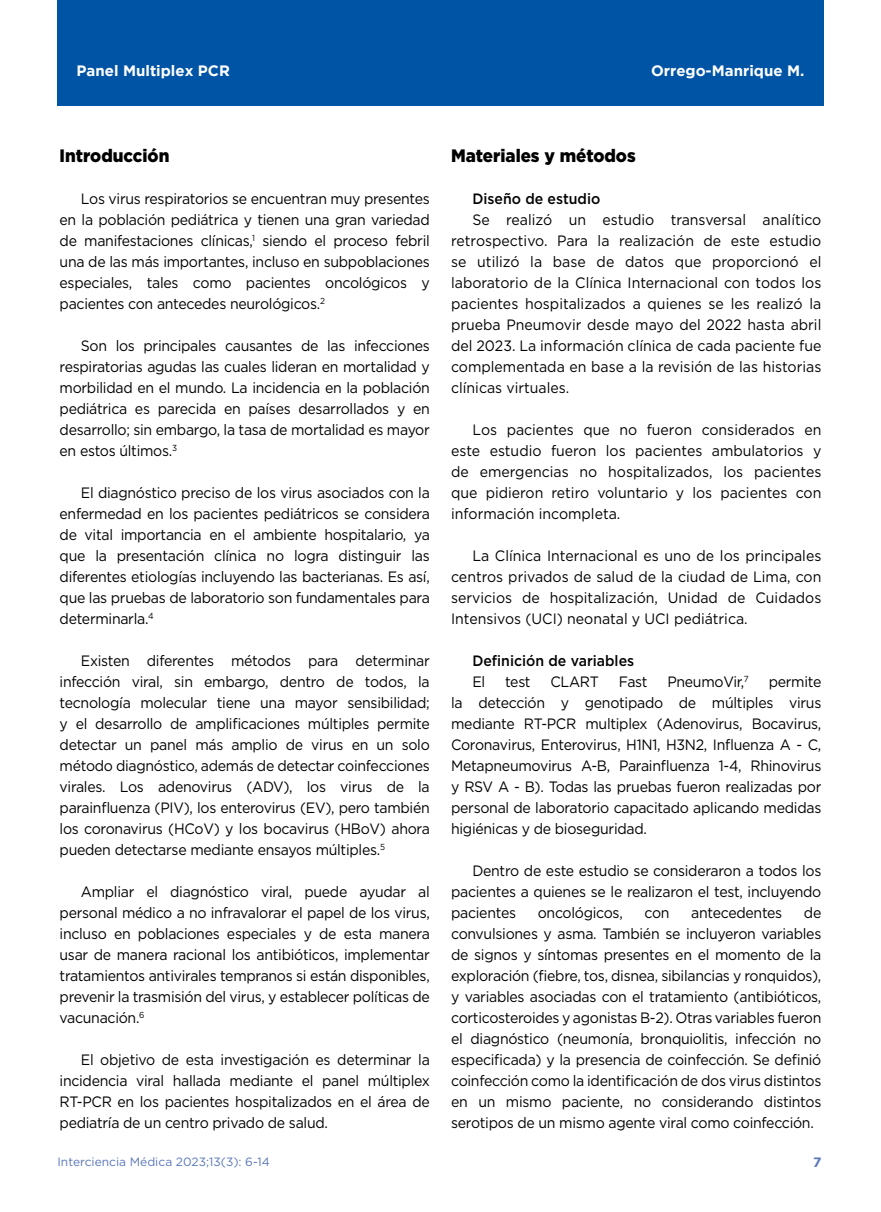
<style>
.page{position:relative;width:881px;height:1212px;background:#fff}
.page>*{position:absolute;margin:0;border:0;box-sizing:border-box;transform-origin:0 0}
.t1{font:900 18px "Gotham";color:#000;scale:.94 1}
.t2{font:15px/21px "Gotham";letter-spacing:-.02em;color:#000;text-align:justify;scale:.94 1}
.t3{font:500 15px "Gotham";color:#000;scale:.94 1}
.t4{font:700 15px "Gotham";color:#fff}
.t5{font:700 13.5px "Gotham";color:#5a77ba}
.t6{font:12px "Gotham";color:#5a77ba}
</style>
<div class="page">
<div style="left:57px;top:0;width:766px;height:106px;background:#0054a6"></div>
<p class="t4" style="left:77px;top:62px;width:155px">Panel Multiplex PCR</p>
<p class="t4" style="left:650px;top:62px;width:155px">Orrego-Manrique M.</p>
<p class="t1" style="left:60px;top:145px;width:118px">Introducción</p>
<p class="t2" style="left:60px;top:188px;width:395px;text-indent:21px">Los virus respiratorios se encuentran muy presentes en la población pediátrica y tienen una gran variedad de manifestaciones clínicas,<sup>1</sup> siendo el proceso febril una de las más importantes, incluso en subpoblaciones especiales, tales como pacientes oncológicos y pacientes con antecedes neurológicos.<sup>2</sup></p>
<p class="t2" style="left:60px;top:335px;width:395px;text-indent:21px">Son los principales causantes de las infecciones respiratorias agudas las cuales lideran en mortalidad y morbilidad en el mundo. La incidencia en la población pediátrica es parecida en países desarrollados y en desarrollo; sin embargo, la tasa de mortalidad es mayor en estos últimos.<sup>3</sup></p>
<p class="t2" style="left:60px;top:482px;width:395px;text-indent:21px">El diagnóstico preciso de los virus asociados con la enfermedad en los pacientes pediátricos se considera de vital importancia en el ambiente hospitalario, ya que la presentación clínica no logra distinguir las diferentes etiologías incluyendo las bacterianas. Es así, que las pruebas de laboratorio son fundamentales para determinarla.<sup>4</sup></p>
<p class="t2" style="left:60px;top:650px;width:395px;text-indent:21px">Existen diferentes métodos para determinar infección viral, sin embargo, dentro de todos, la tecnología molecular tiene una mayor sensibilidad; y el desarrollo de amplificaciones múltiples permite detectar un panel más amplio de virus en un solo método diagnóstico, además de detectar coinfecciones virales. Los adenovirus (ADV), los virus de la parainfluenza (PIV), los enterovirus (EV), pero también los coronavirus (HCoV) y los bocavirus (HBoV) ahora pueden detectarse mediante ensayos múltiples.<sup>5</sup></p>
<p class="t2" style="left:60px;top:881px;width:395px;text-indent:21px">Ampliar el diagnóstico viral, puede ayudar al personal médico a no infravalorar el papel de los virus, incluso en poblaciones especiales y de esta manera usar de manera racional los antibióticos, implementar tratamientos antivirales tempranos si están disponibles, prevenir la trasmisión del virus, y establecer políticas de vacunación.<sup>6</sup></p>
<p class="t2" style="left:60px;top:1049px;width:395px;text-indent:21px">El objetivo de esta investigación es determinar la incidencia viral hallada mediante el panel múltiplex RT-PCR en los pacientes hospitalizados en el área de pediatría de un centro privado de salud.</p>
<p class="t6" style="left:57px;top:1154px;width:214px">Interciencia Médica 2023;13(3): 6-14</p>
<p class="t1" style="left:451px;top:145px;width:198px">Materiales y métodos</p>
<p class="t3" style="left:472px;top:189px;width:137px">Diseño de estudio</p>
<p class="t2" style="left:451px;top:209px;width:395px;text-indent:21px">Se realizó un estudio transversal analítico retrospectivo. Para la realización de este estudio se utilizó la base de datos que proporcionó el laboratorio de la Clínica Internacional con todos los pacientes hospitalizados a quienes se les realizó la prueba Pneumovir desde mayo del 2022 hasta abril del 2023. La información clínica de cada paciente fue complementada en base a la revisión de las historias clínicas virtuales.</p>
<p class="t2" style="left:451px;top:419px;width:395px;text-indent:21px">Los pacientes que no fueron considerados en este estudio fueron los pacientes ambulatorios y de emergencias no hospitalizados, los pacientes que pidieron retiro voluntario y los pacientes con información incompleta.</p>
<p class="t2" style="left:451px;top:545px;width:395px;text-indent:21px">La Clínica Internacional es uno de los principales centros privados de salud de la ciudad de Lima, con servicios de hospitalización, Unidad de Cuidados Intensivos (UCI) neonatal y UCI pediátrica.</p>
<p class="t3" style="left:472px;top:651px;width:174px">Definición de variables</p>
<p class="t2" style="left:472px;top:671px;width:15px">El</p>
<p class="t2" style="left:505px;top:671px;width:29px">test</p>
<p class="t2" style="left:550px;top:671px;width:53px">CLART</p>
<p class="t2" style="left:618px;top:671px;width:32px">Fast</p>
<p class="t2" style="left:667px;top:671px;width:88px">PneumoVir,<sup>7</sup></p>
<p class="t2" style="left:451px;top:671px;width:395px;text-indent:317px">permite la detección y genotipado de múltiples virus mediante RT-PCR multiplex (Adenovirus, Bocavirus, Coronavirus, Enterovirus, H1N1, H3N2, Influenza A - C, Metapneumovirus A-B, Parainfluenza 1-4, Rhinovirus y RSV A - B). Todas las pruebas fueron realizadas por personal de laboratorio capacitado aplicando medidas higiénicas y de bioseguridad.</p>
<p class="t2" style="left:451px;top:860px;width:395px;text-indent:21px">Dentro de este estudio se consideraron a todos los pacientes a quienes se le realizaron el test, incluyendo pacientes</p>
<p class="t2" style="left:537px;top:902px;width:92px">oncológicos,</p>
<p class="t2" style="left:644px;top:902px;width:28px">con</p>
<p class="t2" style="left:691px;top:902px;width:98px">antecedentes</p>
<p class="t2" style="left:451px;top:902px;width:395px;text-indent:352px">de convulsiones y asma. También se incluyeron variables de signos y síntomas presentes en el momento de la exploración (fiebre, tos, disnea, sibilancias y ronquidos), y variables asociadas con el tratamiento (antibióticos, corticosteroides y agonistas B-2). Otras variables fueron el diagnóstico (neumonía, bronquiolitis, infección no especificada) y la presencia de coinfección. Se definió coinfección como la identificación de dos virus distintos en un mismo paciente, no considerando distintos serotipos de un mismo agente viral como coinfección.</p>
<p class="t5" style="left:812px;top:1154px;width:10px">7</p>
</div>
